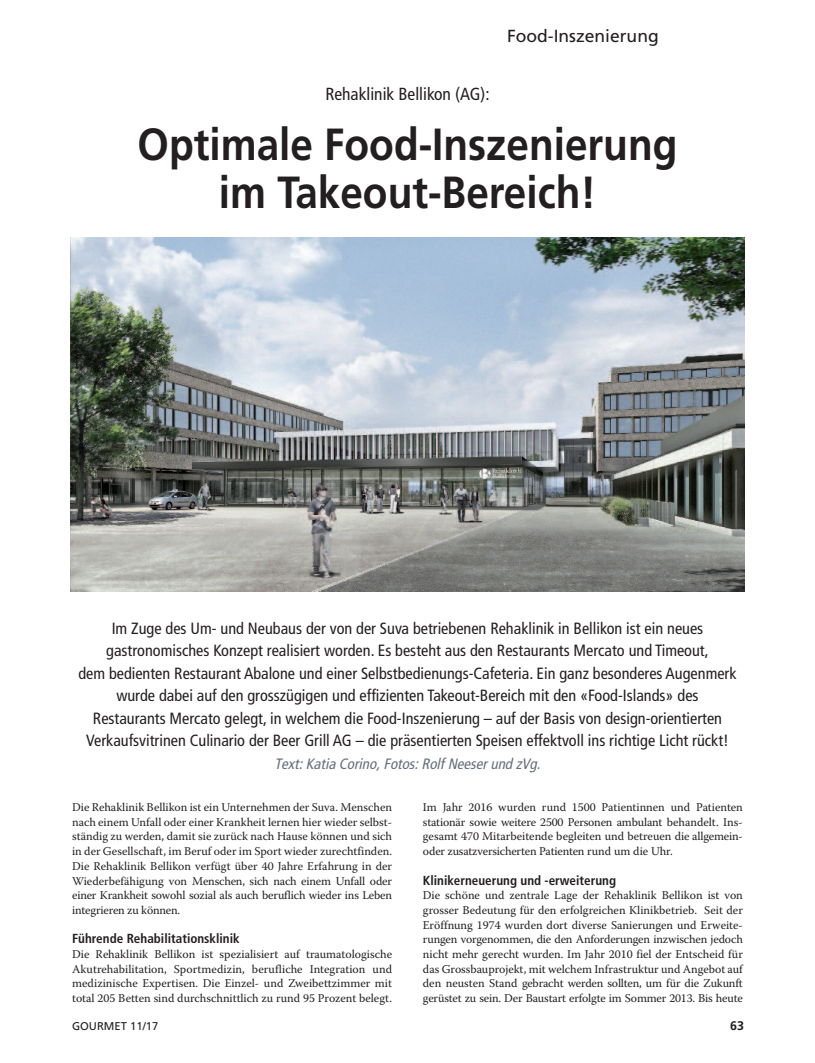
<style>
.page{position:relative;width:815px;height:1063px;background:#fff}
.page>*{position:absolute;margin:0;border:0;box-sizing:border-box;transform-origin:0 0}
.t1{font:700 45px/47.5px "Frutiger";color:#231f20;text-align:center;scale:.9 1}
.t2{font:condensed 17.5px "Frutiger";color:#231f20}
.t3{font:17.5px "Frutiger";color:#231f20}
.t4{font:condensed 16.25px/22.5px "Frutiger";color:#231f20;text-align:center}
.t5{font:italic condensed 15px "Frutiger";color:#646e7c}
.t6{font:700 condensed 13.12px "Frutiger";color:#231f20}
.t7{font:700 12.5px "Frutiger";color:#231f20}
.t8{font:11.88px/14.8px "Warnock Pro";letter-spacing:-.015em;color:#231f20;text-align:justify}
.t9{font:11.25px "Frutiger";color:#231f20}
</style>
<div class="page">
<img style="left:71px;top:238px;width:673px;height:354px">
<h2 class="t3" style="left:507px;top:28px;width:153px">Food-Inszenierung</h2>
<h2 class="t2" style="left:325px;top:87px;width:166px">Rehaklinik Bellikon (AG):</h2>
<h1 class="t1" style="left:138px;top:124px;width:601px">Optimale Food-Inszenierung im Takeout-Bereich!</h1>
<p class="t4" style="left:78px;top:618px;width:660px">Im Zuge des Um- und Neubaus der von der Suva betriebenen Rehaklinik in Bellikon ist ein neues gastronomisches Konzept realisiert worden. Es besteht aus den Restaurants Mercato und Timeout,<br>dem bedienten Restaurant Abalone und einer Selbstbedienungs-Cafeteria. Ein ganz besonderes Augenmerk wurde dabei auf den grosszügigen und effizienten Takeout-Bereich mit den «Food-Islands» des Restaurants Mercato gelegt, in welchem die Food-Inszenierung – auf der Basis von design-orientierten Verkaufsvitrinen Culinario der Beer Grill AG – die präsentierten Speisen effektvoll ins richtige Licht rückt!</p>
<p class="t5" style="left:275px;top:757px;width:271px">Text: Katia Corino, Fotos: Rolf Neeser und zVg.</p>
<p class="t8" style="left:72px;top:801px;width:321px">Die Rehaklinik Bellikon ist ein Unternehmen der Suva. Menschen nach einem Unfall oder einer Krankheit lernen hier wieder selbst&shy;ständig zu werden, damit sie zurück nach Hause können und sich in der Gesellschaft, im Beruf oder im Sport wieder zurechtfinden.<br>Die Rehaklinik Bellikon verfügt über 40 Jahre Erfahrung in der Wiederbefähigung von Menschen, sich nach einem Unfall oder einer Krankheit sowohl sozial als auch beruflich wieder ins Leben integrieren zu können.</p>
<p class="t6" style="left:72px;top:933px;width:169px">Führende Rehabilitationsklinik</p>
<p class="t8" style="left:72px;top:948px;width:321px">Die Rehaklinik Bellikon ist spezialisiert auf traumatologische Akutrehabilitation, Sportmedizin, berufliche Integration und medizinische Expertisen. Die Einzel- und Zweibettzimmer mit total 205 Betten sind durchschnittlich zu rund 95 Prozent belegt.</p>
<p class="t9" style="left:72px;top:1022px;width:88px">GOURMET 11/17</p>
<p class="t8" style="left:423px;top:801px;width:321px">Im Jahr 2016 wurden rund 1500 Patientinnen und Patienten stationär sowie weitere 2500 Personen ambulant behandelt. Ins&shy;gesamt 470 Mitarbeitende begleiten und betreuen die allgemein&shy;oder zusatzversicherten Patienten rund um die Uhr.</p>
<p class="t6" style="left:423px;top:875px;width:195px">Klinikerneuerung und -erweiterung</p>
<p class="t8" style="left:423px;top:889px;width:321px">Die schöne und zentrale Lage der Rehaklinik Bellikon ist von grosser Bedeutung für den erfolgreichen Klinikbetrieb. Seit der Eröffnung 1974 wurden dort diverse Sanierungen und Erweite&shy;rungen vorgenommen, die den Anforderungen inzwischen jedoch nicht mehr gerecht wurden. Im Jahr 2010 fiel der Entscheid für das Grossbauprojekt, mit welchem Infrastruktur und Angebot auf den neusten Stand gebracht werden sollten, um für die Zukunft gerüstet zu sein. Der Baustart erfolgte im Sommer 2013. Bis heute</p>
<p class="t7" style="left:730px;top:1020px;width:15px">63</p>
</div>
